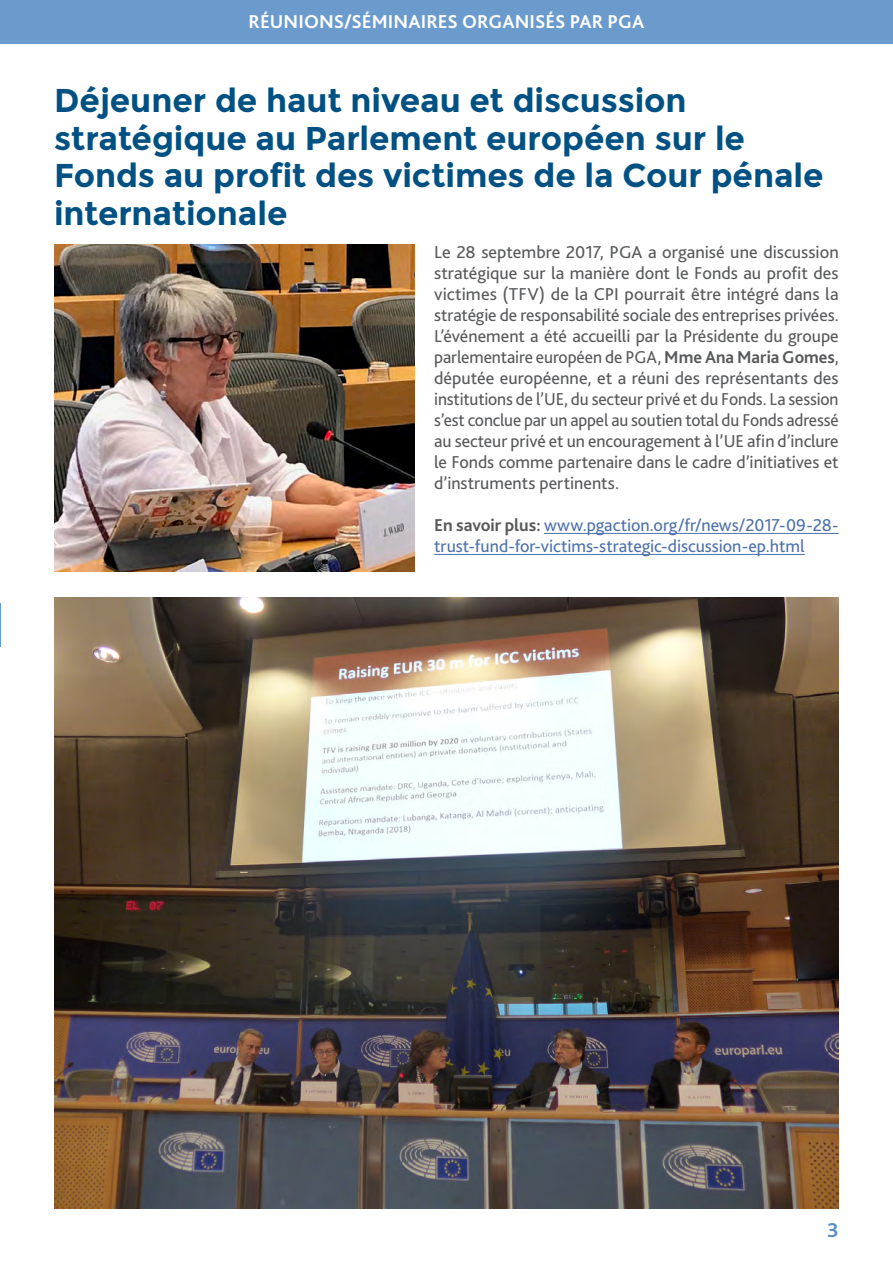
<style>
.page{position:relative;width:893px;height:1263px;background:#fff}
.page>*{position:absolute;margin:0;border:0;box-sizing:border-box;transform-origin:0 0}
.Headline{font:700 33px/37.5px "Montserrat";letter-spacing:-.005em;color:#005183}
.t1{font:700 21px "Bliss 2";color:#5b90c7}
.Secondary{font:700 19.5px "Bliss 2";letter-spacing:.005em;color:#fff}
.Body_Copy{font:18px/21px "Bliss 2";letter-spacing:-.005em;color:#57585a;text-align:justify}
.Body_Copy-2{font:18px/21px "Bliss 2";letter-spacing:-.005em;color:#4d72ac}
.s1{font-weight:700}
.s2{font-weight:700;color:#57585a}
</style>
<div class="page">
<div style="left:0;top:0;width:893px;height:43px;background:#6b9bcd"></div>
<hr style="left:544px;top:533px;width:295px;height:1px;background:#4d72ac">
<hr style="left:434px;top:554px;width:371px;height:1px;background:#4d72ac">
<img style="left:54px;top:244px;width:360px;height:328px">
<img style="left:54px;top:598px;width:785px;height:611px">
<p class="Secondary" style="left:249px;top:10px;width:397px">RÉUNIONS/SÉMINAIRES ORGANISÉS PAR PGA</p>
<p class="Headline" style="left:54px;top:82px;width:771px">Déjeuner de haut niveau et discussion stratégique au Parlement européen sur le Fonds au profit des victimes de la Cour pénale internationale</p>
<p class="Body_Copy" style="left:434px;top:241px;width:406px">Le 28 septembre 2017, PGA a organisé une discussion stratégique sur la manière dont le Fonds au profit des victimes (TFV) de la CPI pourrait être intégré dans la stratégie de responsabilité sociale des entreprises privées.<br>L’événement a été accueilli par la Présidente du groupe parlementaire européen de PGA, <span class="s1">Mme Ana Maria Gomes</span>, députée européenne, et a réuni des représentants des institutions de l’UE, du secteur privé et du Fonds. La session s’est conclue par un appel au soutien total du Fonds adressé au secteur privé et un encouragement à l’UE afin d’inclure le Fonds comme partenaire dans le cadre d’initiatives et d’instruments pertinents.</p>
<p class="Body_Copy-2" style="left:434px;top:514px;width:406px"><span class="s2">En savoir plus:</span> www.pgaction.org/fr/news/2017-09-28- trust-fund-for-victims-strategic-discussion-ep.html</p>
<p class="t1" style="left:827px;top:1217px;width:13px">3</p>
</div>
